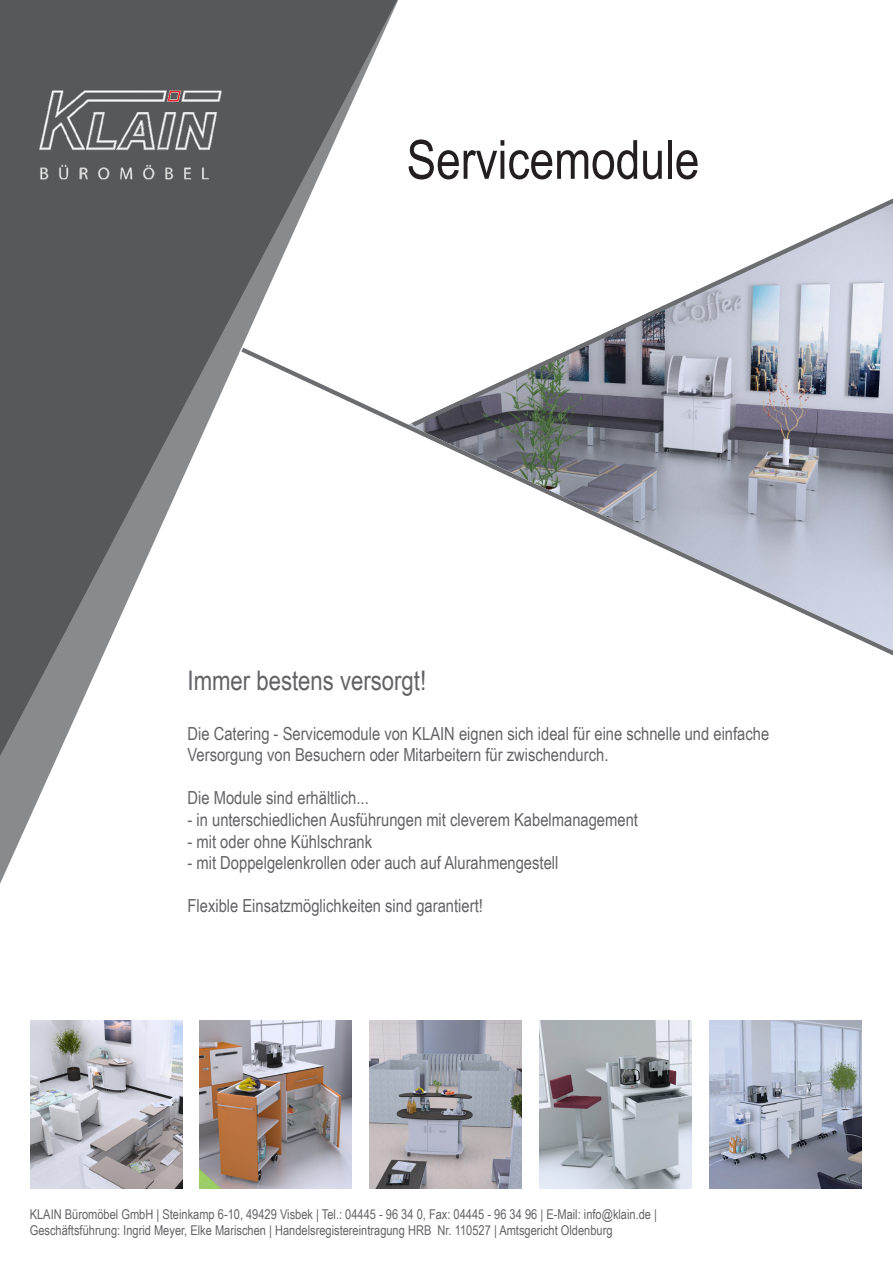
<style>
.page{position:relative;width:893px;height:1263px;background:#fff}
.page>*{position:absolute;margin:0;border:0;box-sizing:border-box;transform-origin:0 0}
.t1{font:54px "Arial Narrow";color:#231f20}
.t2{font:27px "Arial Narrow";color:#636366}
.t3{font:18px/21.6px "Arial Narrow";color:#636366}
.t4{font:13.5px "Arial Narrow";color:#636366}
</style>
<div class="page">
<svg style="left:573px;top:199px;width:320px;height:149px"></svg>
<svg style="left:404px;top:348px;width:489px;height:307px"></svg>
<svg style="left:0;top:0;width:404px;height:884px"></svg>
<svg style="left:0;top:0;width:397px;height:756px"></svg>
<img style="left:709px;top:1020px;width:152px;height:169px">
<img style="left:539px;top:1020px;width:152px;height:169px">
<img style="left:369px;top:1020px;width:152px;height:169px">
<img style="left:200px;top:1020px;width:151px;height:169px">
<img style="left:30px;top:1020px;width:152px;height:169px">
<img style="left:0;top:66px;width:261px;height:133px">
<p class="t1" style="left:407px;top:120px;width:294px">Servicemodule</p>
<p class="t2" style="left:188px;top:661px;width:240px">Immer bestens versorgt!</p>
<p class="t3" style="left:188px;top:722px;width:583px">Die Catering - Servicemodule von KLAIN eignen sich ideal für eine schnelle und einfache<br>Versorgung von Besuchern oder Mitarbeitern für zwischendurch.</p>
<p class="t3" style="left:188px;top:786px;width:183px">Die Module sind erhältlich...</p>
<p class="t3" style="left:188px;top:808px;width:452px">- in unterschiedlichen Ausführungen mit cleverem Kabelmanagement</p>
<p class="t3" style="left:188px;top:830px;width:186px">- mit oder ohne Kühlschrank</p>
<p class="t3" style="left:188px;top:851px;width:372px">- mit Doppelgelenkrollen oder auch auf Alurahmengestell</p>
<p class="t3" style="left:188px;top:894px;width:297px">Flexible Einsatzmöglichkeiten sind garantiert!</p>
<p class="t4" style="left:30px;top:1204px;width:629px">KLAIN Büromöbel GmbH | Steinkamp 6-10, 49429 Visbek | Tel.: 04445 - 96 34 0, Fax: 04445 - 96 34 96 | E-Mail: info@klain.de |</p>
<p class="t4" style="left:30px;top:1220px;width:584px">Geschäftsführung: Ingrid Meyer, Elke Marischen | Handelsregistereintragung HRB Nr. 110527 | Amtsgericht Oldenburg</p>
</div>
